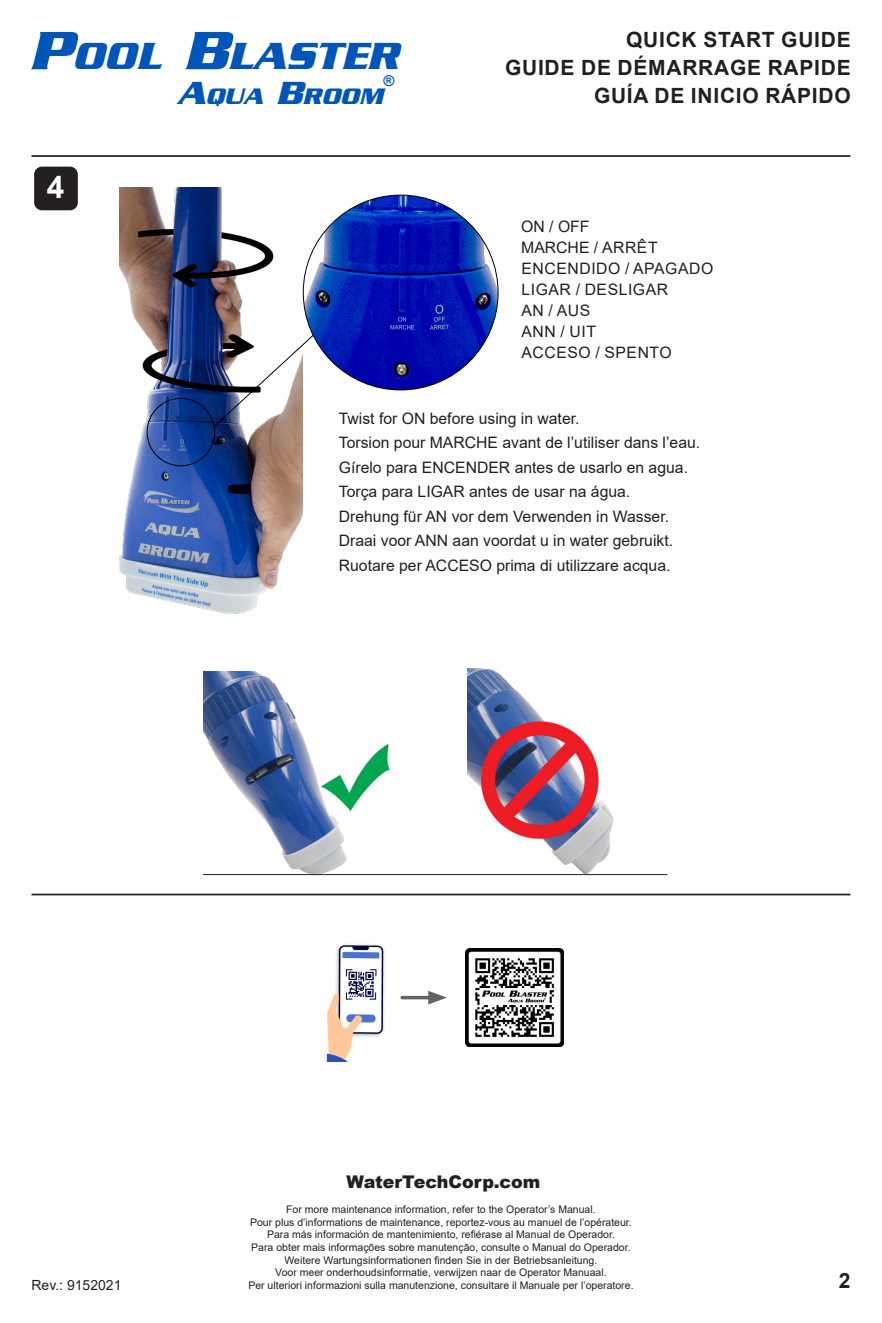
<style>
.page{position:relative;width:882px;height:1323px;background:#fff}
.page>*{position:absolute;margin:0;border:0;box-sizing:border-box;transform-origin:0 0}
.t1{font:italic 700 40.77px "Serpentine Std";color:#0055b8}
.t2{font:700 31.5px "Arial";color:#fff}
.t3{font:italic 700 24.32px "Serpentine Std";color:#0055b8}
.t4{font:700 21px "Arial";letter-spacing:.035em;color:#231f20}
.t5{font:900 17.5px "Arial";color:#231f20}
.t6{font:15.75px "Arial";color:#231f20}
.t7{font:15.75px "Arial";letter-spacing:.035em;color:#231f20}
.t8{font:italic 700 14.88px "Arial";color:#0055b8}
.t9{font:14px "Arial";color:#231f20}
.t10{font:10.5px "Arial";color:#231f20}
.s1{font-size:58.27px}
.s2{font-size:34.65px}
</style>
<div class="page">
<img style="left:120px;top:187px;width:183px;height:427px">
<hr style="left:32px;top:155px;width:818px;height:2px;background:#231f20">
<hr style="left:32px;top:894px;width:818px;height:1px;background:#231f20">
<div style="left:147px;top:398px;width:68px;height:68px;border:1px solid #000;border-radius:50%"></div>
<svg style="left:212px;top:333px;width:104px;height:95px"></svg>
<img style="left:303px;top:195px;width:195px;height:195px;border-radius:97px">
<img style="left:203px;top:672px;width:207px;height:204px">
<img style="left:468px;top:668px;width:152px;height:208px">
<hr style="left:203px;top:874px;width:464px;height:1px;background:#231f20">
<hr style="left:402px;top:996px;width:33px;height:3px;background:#636366">
<svg style="left:428px;top:991px;width:19px;height:13px"></svg>
<img style="left:326px;top:944px;width:59px;height:118px">
<img style="left:466px;top:948px;width:98px;height:99px">
<div style="left:34px;top:167px;width:44px;height:43px;background:#231f20;border-radius:8px"></div>
<p class="t1" style="left:29px;top:33px;width:371px"><span class="s1">P</span>OOL <span class="s1">B</span>LASTER</p>
<p class="t3" style="left:177px;top:82px;width:207px"><span class="s2">A</span>QUA <span class="s2">B</span>ROOM</p>
<p class="t8" style="left:383px;top:71px;width:12px">®</p>
<p class="t2" style="left:47px;top:165px;width:19px">4</p>
<p class="t4" style="left:626px;top:25px;width:226px">QUICK START GUIDE</p>
<p class="t4" style="left:505px;top:53px;width:347px">GUIDE DE DÉMARRAGE RAPIDE</p>
<p class="t4" style="left:594px;top:81px;width:258px">GUÍA DE INICIO RÁPIDO</p>
<p class="t6" style="left:521px;top:215px;width:70px">ON / OFF</p>
<p class="t6" style="left:521px;top:236px;width:138px">MARCHE / ARRÊT</p>
<p class="t7" style="left:522px;top:257px;width:193px">ENCENDIDO / APAGADO</p>
<p class="t7" style="left:522px;top:278px;width:148px">LIGAR / DESLIGAR</p>
<p class="t6" style="left:522px;top:299px;width:70px">AN / AUS</p>
<p class="t6" style="left:522px;top:320px;width:76px">ANN / UIT</p>
<p class="t7" style="left:522px;top:341px;width:152px">ACCESO / SPENTO</p>
<p class="t6" style="left:339px;top:407px;width:242px">Twist for ON before using in water.</p>
<p class="t6" style="left:339px;top:432px;width:363px">Torsion pour MARCHE avant de l’utiliser dans l’eau.</p>
<p class="t6" style="left:339px;top:456px;width:351px">Gírelo para ENCENDER antes de usarlo en agua.</p>
<p class="t6" style="left:339px;top:481px;width:293px">Torça para LIGAR antes de usar na água.</p>
<p class="t6" style="left:339px;top:505px;width:332px">Drehung für AN vor dem Verwenden in Wasser.</p>
<p class="t6" style="left:339px;top:530px;width:336px">Draai voor ANN aan voordat u in water gebruikt.</p>
<p class="t6" style="left:339px;top:554px;width:333px">Ruotare per ACCESO prima di utilizzare acqua.</p>
<p class="t5" style="left:346px;top:1170px;width:195px">WaterTechCorp.com</p>
<p class="t10" style="left:286px;top:1202px;width:311px">For more maintenance information, refer to the Operator’s Manual.</p>
<p class="t10" style="left:250px;top:1215px;width:383px">Pour plus d’informations de maintenance, reportez-vous au manuel de l’opérateur.</p>
<p class="t10" style="left:267px;top:1227px;width:349px">Para más información de mantenimiento, refiérase al Manual de Operador.</p>
<p class="t10" style="left:251px;top:1240px;width:381px">Para obter mais informações sobre manutenção, consulte o Manual do Operador.</p>
<p class="t10" style="left:285px;top:1253px;width:314px">Weitere Wartungsinformationen finden Sie in der Betriebsanleitung.</p>
<p class="t10" style="left:275px;top:1265px;width:333px">Voor meer onderhoudsinformatie, verwijzen naar de Operator Manuaal.</p>
<p class="t9" style="left:32px;top:1275px;width:92px">Rev.: 9152021</p>
<p class="t10" style="left:248px;top:1278px;width:387px">Per ulteriori informazioni sulla manutenzione, consultare il Manuale per l’operatore.</p>
<p class="t4" style="left:839px;top:1266px;width:13px">2</p>
</div>
